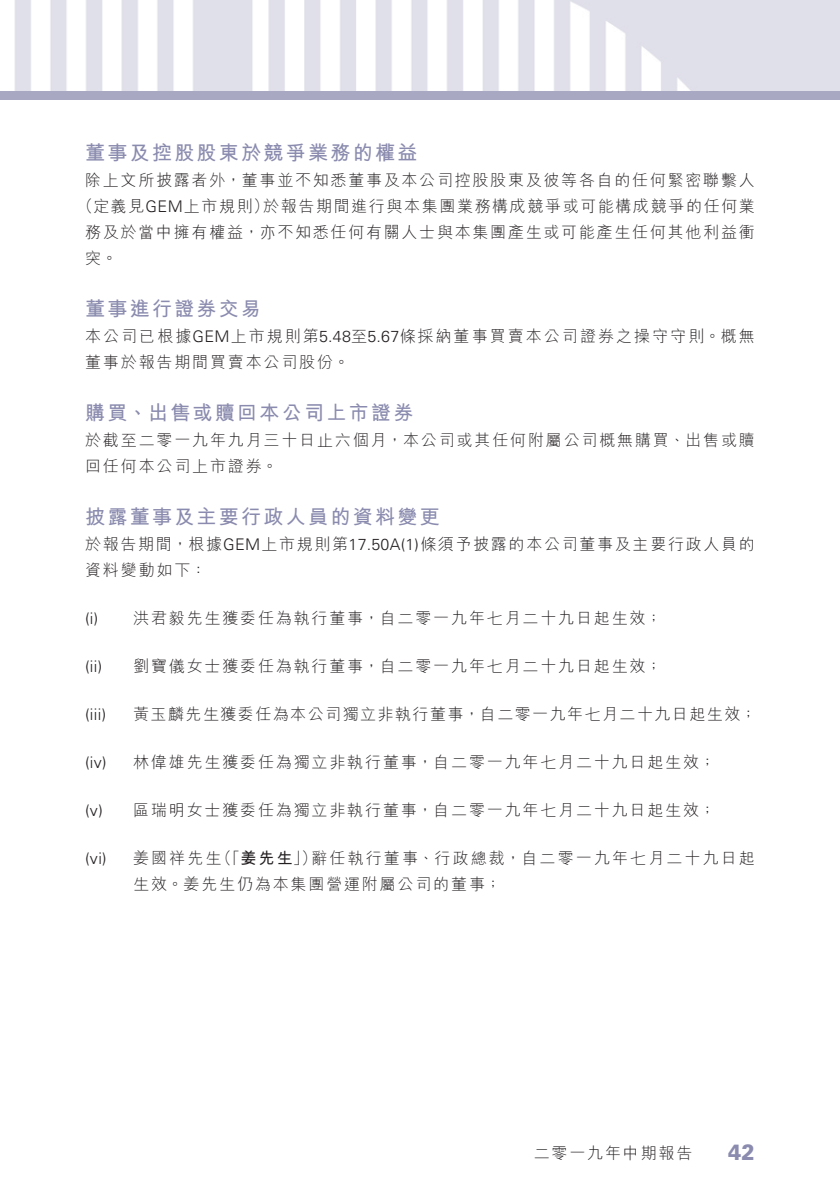
<style>
.page{position:relative;width:840px;height:1191px;background:#fff}
.page>*{position:absolute;margin:0;border:0;box-sizing:border-box;transform-origin:0 0}
.t1{font:900 22px "Univers LT Std";color:#8a8bae;scale:.9 1}
._03_H1{font:700 20px "M Hei HK";letter-spacing:.115em;color:#8a8bae}
._01_Body_Text{font:300 16px/26px "M Hei HK";letter-spacing:.115em;color:#231f20}
._11_P0{font:300 16px/26px "M Hei HK";letter-spacing:.11em;color:#231f20}
._01_Body_Text-2{font:300 16px "M Hei HK";letter-spacing:.09em;color:#231f20}
._01_Body_Text-3{font:300 16px "Univers LT Std";color:#231f20}
.s1{font-family:"Univers LT Std"}
.s2{font-weight:700}
</style>
<div class="page">
<img style="left:14px;top:0;width:825px;height:91px">
<div style="left:0;top:91px;width:839px;height:8px;background:#a8a8c2"></div>
<p class="_03_H1" style="left:85px;top:138px;width:333px">董事及控股股東於競爭業務的權益</p>
<p class="_11_P0" style="left:85px;top:166px;width:671px;text-align:right">除上文所披露者外，董事並不知悉董事及本公司控股股東及彼等各自的任何緊密聯繫人於報告期間進行與本集團業務構成競爭或可能構成競爭的任何業</p>
<p class="_11_P0" style="left:85px;top:192px;width:670px;text-indent:-8px">（定義見<span class="s1">GEM</span>上市規則）<br>務及於當中擁有權益，亦不知悉任何有關人士與本集團產生或可能產生任何其他利益衝突。</p>
<p class="_03_H1" style="left:85px;top:294px;width:177px">董事進行證券交易</p>
<p class="_11_P0" style="left:85px;top:322px;width:671px">本公司已根據<span class="s1">GEM</span>上市規則第<span class="s1">5.48</span>至<span class="s1">5.67</span>條採納董事買賣本公司證券之操守守則。概無董事於報告期間買賣本公司股份。</p>
<p class="_03_H1" style="left:85px;top:398px;width:329px">購買、出售或贖回本公司上市證券</p>
<p class="_11_P0" style="left:85px;top:426px;width:671px">於截至二零一九年九月三十日止六個月，本公司或其任何附屬公司概無購買、出售或贖回任何本公司上市證券。</p>
<p class="_03_H1" style="left:85px;top:502px;width:356px">披露董事及主要行政人員的資料變更</p>
<p class="_01_Body_Text" style="left:85px;top:530px;width:671px">於報告期間，根據<span class="s1">GEM</span>上市規則第<span class="s1">17.50A )1(</span> 條須予披露的本公司董事及主要行政人員的資料變動如下：</p>
<p class="_01_Body_Text" style="left:133px;top:604px;width:530px">洪君毅先生獲委任為執行董事，自二零一九年七月二十九日起生效;</p>
<p class="_01_Body_Text-3" style="left:85px;top:608px;width:15px">) i(</p>
<p class="_01_Body_Text-3" style="left:85px;top:656px;width:19px">i i( )</p>
<p class="_01_Body_Text" style="left:133px;top:652px;width:530px">劉寶儀女士獲委任為執行董事，自二零一九年七月二十九日起生效;</p>
<p class="_01_Body_Text-3" style="left:85px;top:704px;width:23px">(iii)</p>
<p class="_01_Body_Text-2" style="left:133px;top:702px;width:624px">黃玉麟先生獲委任為本公司獨立非執行董事，自二零一九年七月二十九日起生效;</p>
<p class="_01_Body_Text-3" style="left:85px;top:752px;width:23px">i v( )</p>
<p class="_01_Body_Text" style="left:133px;top:748px;width:583px">林偉雄先生獲委任為獨立非執行董事，自二零一九年七月二十九日起生效;</p>
<p class="_01_Body_Text-3" style="left:85px;top:800px;width:19px">v( )</p>
<p class="_01_Body_Text" style="left:133px;top:796px;width:583px">區瑞明女士獲委任為獨立非執行董事，自二零一九年七月二十九日起生效;</p>
<p class="_01_Body_Text-3" style="left:85px;top:848px;width:23px">(vi)</p>
<p class="_01_Body_Text" style="left:133px;top:844px;width:90px">姜國祥先生</p>
<p class="_01_Body_Text" style="left:216px;top:844px;width:103px">（「<span class="s2">姜先生</span>」）</p>
<p class="_01_Body_Text" style="left:311px;top:844px;width:444px">辭任執行董事、行政總裁，自二零一九年七月二十九日起</p>
<p class="_01_Body_Text" style="left:133px;top:870px;width:369px">生效。姜先生仍為本集團營運附屬公司的董事;</p>
<p class="_11_P0" style="left:533px;top:1139px;width:160px">二零一九年中期報告</p>
<h1 class="t1" style="left:727px;top:1137px;width:31px">42</h1>
</div>
